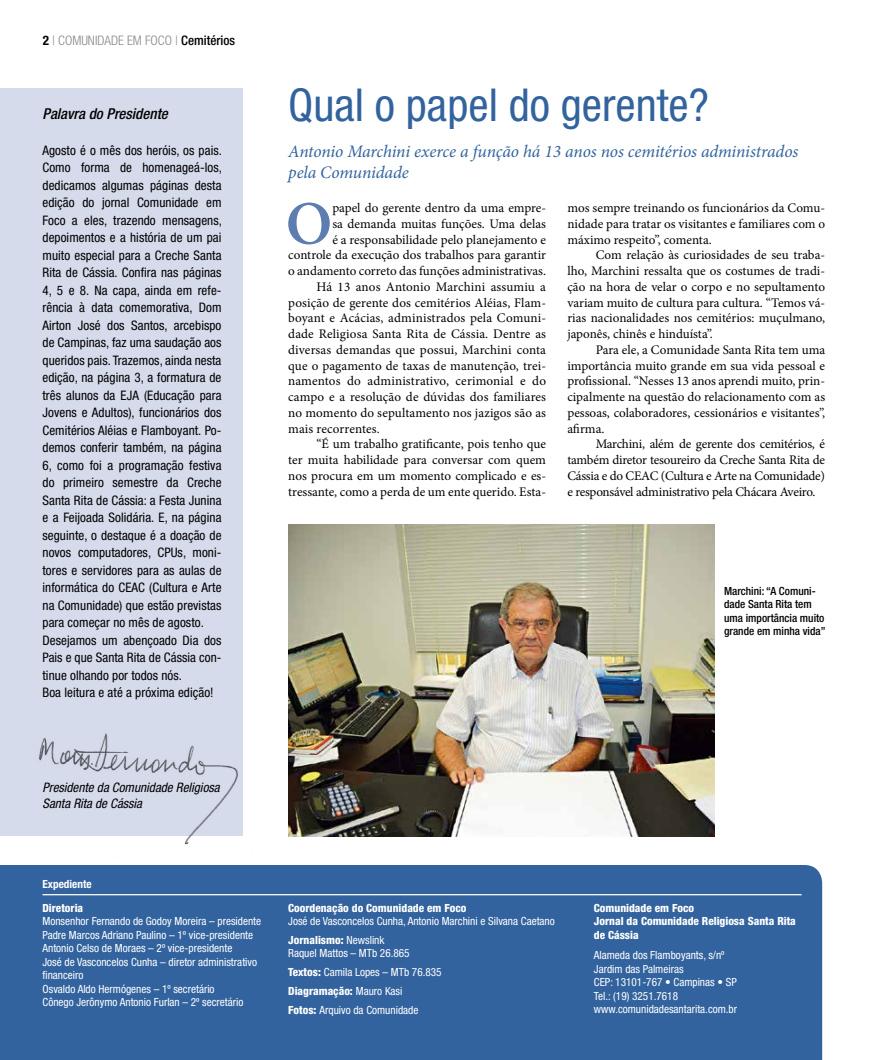
<style>
.page{position:relative;width:886px;height:1060px;background:#fff}
.page>*{position:absolute;margin:0;border:0;box-sizing:border-box;transform-origin:0 0}
.t1{font:600 61.62px "Minion Pro";color:#5d7db1}
.t2{font:condensed 45.38px "Helvetica Neue LT Std";color:#32639e}
.t3{font:italic 17.5px/21px "Minion Pro";letter-spacing:-.005em;color:#32639e}
.t4{font:italic 500 condensed 15px "Helvetica Neue LT Std";color:#000}
.t5{font:13.12px/15.8px "Minion Pro";color:#000;text-align:justify}
.t6{font:condensed 13.12px/17.5px "Helvetica Neue LT Std";letter-spacing:.005em;color:#000}
.t7{font:italic condensed 13.12px/15.8px "Helvetica Neue LT Std";color:#000}
.t8{font:300 condensed 13.12px "Helvetica Neue LT Std";color:#878787}
.t9{font:condensed 11.25px/13.5px "Helvetica Neue LT Std";color:#fff}
.t10{font:800 condensed 11.25px/13.5px "Helvetica Neue LT Std";color:#fff}
.t11{font:500 condensed 11.25px/13.5px "Helvetica Neue LT Std";color:#000}
.t12{font:700 condensed 11.25px "Helvetica Neue LT Std";color:#fff}
.s1{font-weight:700;color:#000}
.s2{font-weight:500;color:#000}
.s3{font-weight:800}
</style>
<div class="page">
<div style="left:0;top:865px;width:822px;height:194px;background:#32639e"></div>
<div style="left:0;top:89px;width:243px;height:747px;background:#d6dbec"></div>
<hr style="left:43px;top:894px;width:758px;height:1px;background:#fff">
<img style="left:38px;top:733px;width:200px;height:112px">
<img style="left:288px;top:524px;width:426px;height:312px">
<p class="t8" style="left:43px;top:33px;width:194px"><span class="s1">2</span> | COMUNIDADE EM FOCO | <span class="s2">Cemitérios</span></p>
<p class="t4" style="left:43px;top:105px;width:127px">Palavra do Presidente</p>
<p class="t6" style="left:43px;top:141px;width:181px">Agosto é o mês dos heróis, os pais.<br>Como forma de homenageá-los, dedicamos algumas páginas desta edição do jornal Comunidade em Foco a eles, trazendo mensagens, depoimentos e a história de um pai muito especial para a Creche Santa Rita de Cássia. Confira nas páginas 4, 5 e 8. Na capa, ainda em refe&shy;rência à data comemorativa, Dom Airton José dos Santos, arcebispo de Campinas, faz uma saudação aos queridos pais. Trazemos, ainda nesta edição, na página 3, a formatura de três alunos da EJA (Educação para Jovens e Adultos), funcionários dos Cemitérios Aléias e Flamboyant. Po&shy;demos conferir também, na página 6, como foi a programação festiva do primeiro semestre da Creche Santa Rita de Cássia: a Festa Junina e a Feijoada Solidária. E, na página seguinte, o destaque é a doação de novos computadores, CPUs, moni&shy;tores e servidores para as aulas de informática do CEAC (Cultura e Arte na Comunidade) que estão previstas para começar no mês de agosto.<br>Desejamos um abençoado Dia dos Pais e que Santa Rita de Cássia con&shy;tinue olhando por todos nós.<br>Boa leitura e até a próxima edição!</p>
<h2 class="t2" style="left:288px;top:79px;width:422px">Qual o papel do gerente?</h2>
<h3 class="t3" style="left:288px;top:141px;width:512px">Antonio Marchini exerce a função há 13 anos nos cemitérios administrados pela Comunidade</h3>
<h1 class="t1" style="left:286px;top:181px;width:48px">O</h1>
<p class="t5" style="left:332px;top:200px;width:215px">papel do gerente dentro da uma empre-</p>
<p class="t5" style="left:332px;top:216px;width:215px">sa demanda muitas funções. Uma delas</p>
<p class="t5" style="left:332px;top:231px;width:215px">é a responsabilidade pelo planejamento e</p>
<p class="t5" style="left:288px;top:247px;width:259px">controle da execução dos trabalhos para garantir</p>
<p class="t5" style="left:288px;top:263px;width:259px">o andamento correto das funções administrativas.</p>
<p class="t5" style="left:317px;top:279px;width:231px">Há 13 anos Antonio Marchini assumiu a</p>
<p class="t5" style="left:288px;top:294px;width:259px">posição de gerente dos cemitérios Aléias, Flam-</p>
<p class="t5" style="left:288px;top:310px;width:259px">boyant e Acácias, administrados pela Comuni-</p>
<p class="t5" style="left:288px;top:326px;width:259px">dade Religiosa Santa Rita de Cássia. Dentre as</p>
<p class="t5" style="left:288px;top:342px;width:259px">diversas demandas que possui, Marchini conta</p>
<p class="t5" style="left:288px;top:357px;width:259px">que o pagamento de taxas de manutenção, trei-</p>
<p class="t5" style="left:288px;top:373px;width:259px">namentos do administrativo, cerimonial e do</p>
<p class="t5" style="left:288px;top:389px;width:259px">campo e a resolução de dúvidas dos familiares</p>
<p class="t5" style="left:288px;top:405px;width:259px">no momento do sepultamento nos jazigos são as</p>
<p class="t5" style="left:288px;top:420px;width:93px">mais recorrentes.</p>
<p class="t5" style="left:317px;top:436px;width:231px">“É um trabalho gratificante, pois tenho que</p>
<p class="t5" style="left:288px;top:452px;width:259px">ter muita habilidade para conversar com quem</p>
<p class="t5" style="left:288px;top:468px;width:259px">nos procura em um momento complicado e es-</p>
<p class="t5" style="left:288px;top:483px;width:259px">tressante, como a perda de um ente querido. Esta-</p>
<p class="t5" style="left:567px;top:200px;width:259px">mos sempre treinando os funcionários da Comu&shy;nidade para tratar os visitantes e familiares com o máximo respeito”, comenta.</p>
<p class="t5" style="left:567px;top:247px;width:259px;text-indent:28px">Com relação às curiosidades de seu traba&shy;lho, Marchini ressalta que os costumes de tradi&shy;ção na hora de velar o corpo e no sepultamento variam muito de cultura para cultura. “Temos vá&shy;rias nacionalidades nos cemitérios: muçulmano, japonês, chinês e hinduísta”.</p>
<p class="t5" style="left:567px;top:342px;width:259px;text-indent:28px">Para ele, a Comunidade Santa Rita tem uma importância muito grande em sua vida pessoal e profissional. “Nesses 13 anos aprendi muito, prin&shy;cipalmente na questão do relacionamento com as pessoas, colaboradores, cessionários e visitantes”, afirma.</p>
<p class="t5" style="left:567px;top:436px;width:259px;text-indent:28px">Marchini, além de gerente dos cemitérios, é também diretor tesoureiro da Creche Santa Rita de Cássia e do CEAC (Cultura e Arte na Comunidade) e responsável administrativo pela Chácara Aveiro.</p>
<p class="t11" style="left:724px;top:584px;width:103px">Marchini: “A Comuni&shy;dade Santa Rita tem uma importância muito grande em minha vida”</p>
<p class="t7" style="left:43px;top:779px;width:179px">Presidente da Comunidade Religiosa<br>Santa Rita de Cássia</p>
<p class="t12" style="left:43px;top:876px;width:51px">Expediente</p>
<p class="t10" style="left:43px;top:900px;width:42px">Diretoria</p>
<p class="t9" style="left:43px;top:914px;width:220px">Monsenhor Fernando de Godoy Moreira – presidente Padre Marcos Adriano Paulino – 1º vice-presidente Antonio Celso de Moraes – 2º vice-presidente<br>José de Vasconcelos Cunha – diretor administrativo financeiro<br>Osvaldo Aldo Hermógenes – 1º secretário<br>Cônego Jerônymo Antonio Furlan – 2º secretário</p>
<p class="t10" style="left:288px;top:900px;width:180px">Coordenação do Comunidade em Foco</p>
<p class="t9" style="left:288px;top:911px;width:268px;line-height:18.8px">José de Vasconcelos Cunha, Antonio Marchini e Silvana Caetano<br><span class="s3">Jornalismo:</span> Newslink</p>
<p class="t9" style="left:288px;top:944px;width:155px;line-height:18.8px">Raquel Mattos – MTb 26.865<br><span class="s3">Textos:</span> Camila Lopes – MTb 76.835<br><span class="s3">Diagramação:</span> Mauro Kasi<br><span class="s3">Fotos:</span> Arquivo da Comunidade</p>
<p class="t10" style="left:594px;top:900px;width:203px">Comunidade em Foco<br>Jornal da Comunidade Religiosa Santa Rita de Cássia</p>
<p class="t9" style="left:594px;top:948px;width:145px">Alameda dos Flamboyants, s/nº<br>Jardim das Palmeiras<br>CEP: 13101-767 • Campinas • SP<br>Tel.: (19) 3251.7618 www.comunidadesantarita.com.br</p>
</div>
